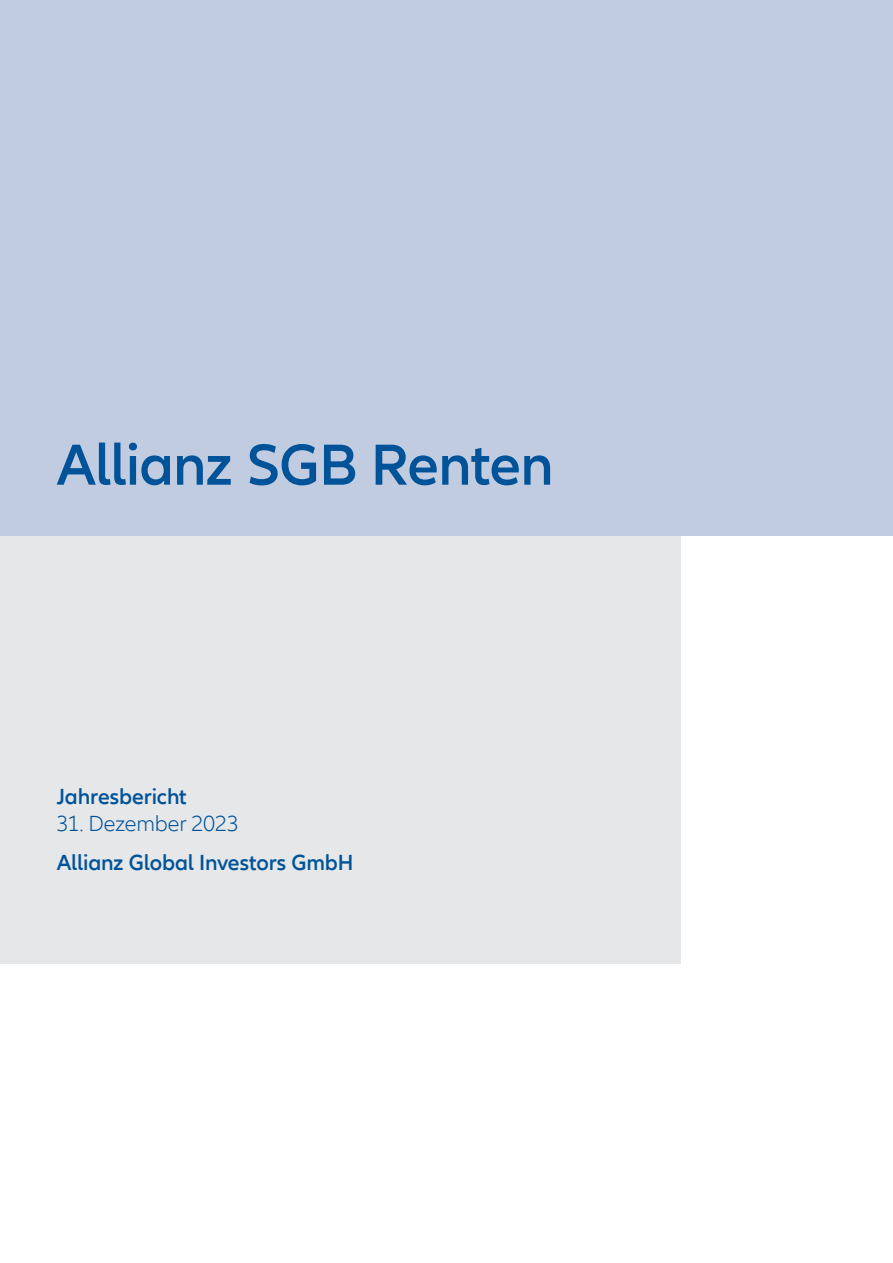
<style>
.page{position:relative;width:893px;height:1263px;background:#fff}
.page>*{position:absolute;margin:0;border:0;box-sizing:border-box;transform-origin:0 0}
.t1{font:600 60px "Allianz Neo";letter-spacing:-.015em;color:#005399}
.t2{font:600 22.5px "Allianz Neo";letter-spacing:-.005em;color:#005399}
.t3{font:300 22.5px "Allianz Neo";letter-spacing:-.01em;color:#005399}
</style>
<div class="page">
<div style="left:0;top:444px;width:680px;height:520px;background:#e6e7e8"></div>
<div style="left:0;top:0;width:893px;height:536px;background:#c2cce1"></div>
<h1 class="t1" style="left:57px;top:430px;width:498px">Allianz SGB Renten</h1>
<p class="t2" style="left:57px;top:783px;width:132px">Jahresbericht</p>
<p class="t3" style="left:57px;top:810px;width:184px">31. Dezember 2023</p>
<p class="t2" style="left:57px;top:849px;width:298px">Allianz Global Investors GmbH</p>
</div>
